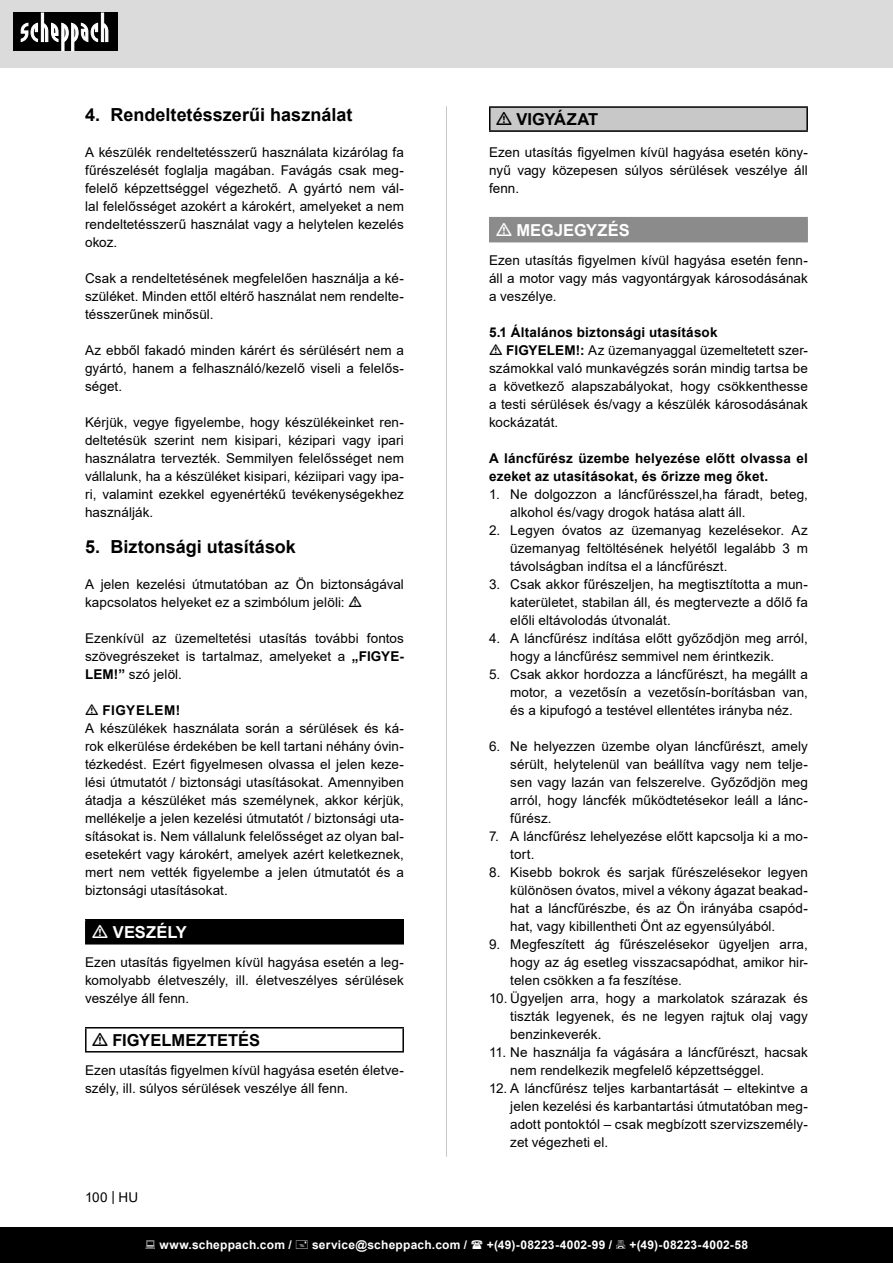
<style>
.page{position:relative;width:893px;height:1263px;background:#fff}
.page>*{position:absolute;margin:0;border:0;box-sizing:border-box;transform-origin:0 0}
.t1{font:700 18px "Arial";color:#000}
.t2{font:700 16.5px "Arial";letter-spacing:.005em;color:#000}
.t3{font:700 16.5px "Arial";color:#fff}
.t4{font:13.5px/18px "Arial";letter-spacing:.005em;color:#000;text-align:justify}
.t5{font:700 13.5px/18px "Arial";letter-spacing:.015em;color:#000}
.t6{font:700 13.5px "Arial";letter-spacing:.045em;color:#000}
.t7{font:700 12px "Arial";letter-spacing:.02em;color:#fff}
.s1{font-weight:700}
</style>
<div class="page">
<div style="left:0;top:0;width:893px;height:67px;background:#dbdbdb"></div>
<div style="left:0;top:1227px;width:893px;height:36px;background:#000"></div>
<div style="left:13px;top:13px;width:105px;height:38px;background:#000"></div>
<svg style="left:21px;top:13px;width:87px;height:38px"></svg>
<hr style="left:446px;top:106px;width:1px;height:1051px;background:#c7c7c7">
<div style="left:490px;top:107px;width:317px;height:24px;background:#c8c8c8"></div>
<hr style="left:489px;top:106px;width:319px;height:2px;background:#000">
<svg style="left:489px;top:108px;width:1px;height:22px"></svg>
<hr style="left:806px;top:108px;width:2px;height:22px;background:#000">
<hr style="left:489px;top:130px;width:319px;height:2px;background:#000">
<div style="left:490px;top:218px;width:317px;height:24px;background:#8b8b8b"></div>
<hr style="left:489px;top:217px;width:319px;height:1px;background:#8b8b8b">
<svg style="left:489px;top:218px;width:1px;height:23px"></svg>
<hr style="left:806px;top:218px;width:2px;height:23px;background:#8b8b8b">
<hr style="left:489px;top:241px;width:319px;height:1px;background:#8b8b8b">
<div style="left:86px;top:920px;width:317px;height:24px;background:#000"></div>
<hr style="left:85px;top:919px;width:319px;height:1px;background:#000">
<hr style="left:85px;top:920px;width:2px;height:23px;background:#000">
<hr style="left:402px;top:920px;width:2px;height:23px;background:#000">
<hr style="left:85px;top:943px;width:319px;height:1px;background:#000">
<hr style="left:85px;top:1027px;width:319px;height:1px;background:#000">
<hr style="left:85px;top:1028px;width:2px;height:23px;background:#000">
<hr style="left:402px;top:1028px;width:2px;height:23px;background:#000">
<hr style="left:85px;top:1051px;width:319px;height:1px;background:#000">
<p class="t1" style="left:85px;top:102px;width:269px">4. Rendeltetésszerűi használat</p>
<p class="t4" style="left:85px;top:143px;width:320px">A készülék rendeltetésszerű használata kizárólag fa fűrészelését foglalja magában. Favágás csak meg&shy;felelő képzettséggel végezhető. A gyártó nem vál&shy;lal felelősséget azokért a károkért, amelyeket a nem rendeltetésszerű használat vagy a helytelen kezelés okoz.</p>
<p class="t4" style="left:85px;top:269px;width:320px">Csak a rendeltetésének megfelelően használja a ké&shy;szüléket. Minden ettől eltérő használat nem rendelte&shy;tésszerűnek minősül.</p>
<p class="t4" style="left:85px;top:341px;width:320px">Az ebből fakadó minden kárért és sérülésért nem a gyártó, hanem a felhasználó/kezelő viseli a felelős&shy;séget.</p>
<p class="t4" style="left:85px;top:413px;width:320px">Kérjük, vegye figyelembe, hogy készülékeinket ren&shy;deltetésük szerint nem kisipari, kézipari vagy ipari használatra tervezték. Semmilyen felelősséget nem vállalunk, ha a készüléket kisipari, kéziipari vagy ipa&shy;ri, valamint ezekkel egyenértékű tevékenységekhez használják.</p>
<p class="t1" style="left:85px;top:534px;width:212px">5. Biztonsági utasítások</p>
<p class="t4" style="left:85px;top:575px;width:320px">A jelen kezelési útmutatóban az Ön biztonságával kapcsolatos helyeket ez a szimbólum jelöli:</p>
<p class="t4" style="left:85px;top:629px;width:320px">Ezenkívül az üzemeltetési utasítás további fontos szövegrészeket is tartalmaz, amelyeket a <span class="s1">„FIGYE-LEM!”</span> szó jelöl.</p>
<p class="t6" style="left:103px;top:701px;width:79px">FIGYELEM!</p>
<p class="t4" style="left:85px;top:719px;width:320px">A készülékek használata során a sérülések és ká&shy;rok elkerülése érdekében be kell tartani néhány óvin&shy;tézkedést. Ezért figyelmesen olvassa el jelen keze&shy;lési útmutatót / biztonsági utasításokat. Amennyiben átadja a készüléket más személynek, akkor kérjük, mellékelje a jelen kezelési útmutatót / biztonsági uta&shy;sításokat is. Nem vállalunk felelősséget az olyan bal&shy;esetekért vagy károkért, amelyek azért keletkeznek, mert nem vették figyelembe a jelen útmutatót és a biztonsági utasításokat.</p>
<p class="t3" style="left:113px;top:920px;width:76px">VESZÉLY</p>
<p class="t4" style="left:85px;top:953px;width:320px">Ezen utasítás figyelmen kívül hagyása esetén a leg&shy;komolyabb életveszély, ill. életveszélyes sérülések veszélye áll fenn.</p>
<p class="t2" style="left:112px;top:1028px;width:149px">FIGYELMEZTETÉS</p>
<p class="t4" style="left:85px;top:1061px;width:320px">Ezen utasítás figyelmen kívül hagyása esetén életve&shy;szély, ill. súlyos sérülések veszélye áll fenn.</p>
<p class="t4" style="left:85px;top:1188px;width:55px">100 | HU</p>
<p class="t2" style="left:516px;top:108px;width:83px">VIGYÁZAT</p>
<p class="t4" style="left:489px;top:143px;width:320px">Ezen utasítás figyelmen kívül hagyása esetén kön - nyű vagy közepesen súlyos sérülések veszélye áll fenn.</p>
<p class="t3" style="left:516px;top:218px;width:115px">MEGJEGYZÉS</p>
<p class="t4" style="left:489px;top:251px;width:320px">Ezen utasítás figyelmen kívül hagyása esetén fenn&shy;áll a motor vagy más vagyontárgyak károsodásának a veszélye.</p>
<p class="t5" style="left:489px;top:323px;width:230px">5.1 Általános biztonsági utasítások</p>
<p class="t4" style="left:489px;top:341px;width:320px;text-indent:17px"><span class="s1">FIGYELEM!:</span> Az üzemanyaggal üzemeltetett szer&shy;számokkal való munkavégzés során mindig tartsa be a következő alapszabályokat, hogy csökkenthesse a testi sérülések és/vagy a készülék károsodásának kockázatát.</p>
<p class="t5" style="left:489px;top:449px;width:320px">A láncfűrész üzembe helyezése előtt olvassa el ezeket az utasításokat, és őrizze meg őket.</p>
<p class="t4" style="left:510px;top:485px;width:299px;text-indent:-21px">1. Ne dolgozzon a láncfűrésszel,ha fáradt, beteg, alkohol és/vagy drogok hatása alatt áll.</p>
<p class="t4" style="left:510px;top:521px;width:299px;text-indent:-21px">2. Legyen óvatos az üzemanyag kezelésekor. Az üzemanyag feltöltésének helyétől legalább 3 m távolságban indítsa el a láncfűrészt.</p>
<p class="t4" style="left:510px;top:575px;width:299px;text-indent:-21px">3. Csak akkor fűrészeljen, ha megtisztította a mun&shy;katerületet, stabilan áll, és megtervezte a dőlő fa előli eltávolodás útvonalát.</p>
<p class="t4" style="left:510px;top:629px;width:299px;text-indent:-21px">4. A láncfűrész indítása előtt győződjön meg arról, hogy a láncfűrész semmivel nem érintkezik.</p>
<p class="t4" style="left:510px;top:665px;width:299px;text-indent:-21px">5. Csak akkor hordozza a láncfűrészt, ha megállt a motor, a vezetősín a vezetősín-borításban van, és a kipufogó a testével ellentétes irányba néz.</p>
<p class="t4" style="left:510px;top:737px;width:299px;text-indent:-21px">6. Ne helyezzen üzembe olyan láncfűrészt, amely sérült, helytelenül van beállítva vagy nem telje&shy;sen vagy lazán van felszerelve. Győződjön meg arról, hogy láncfék működtetésekor leáll a lánc&shy;fűrész.</p>
<p class="t4" style="left:510px;top:827px;width:299px;text-indent:-21px">7. A láncfűrész lehelyezése előtt kapcsolja ki a mo&shy;tort.</p>
<p class="t4" style="left:510px;top:863px;width:299px;text-indent:-21px">8. Kisebb bokrok és sarjak fűrészelésekor legyen különösen óvatos, mivel a vékony ágazat beakad&shy;hat a láncfűrészbe, és az Ön irányába csapód&shy;hat, vagy kibillentheti Önt az egyensúlyából.</p>
<p class="t4" style="left:510px;top:935px;width:299px;text-indent:-21px">9. Megfeszített ág fűrészelésekor ügyeljen arra, hogy az ág esetleg visszacsapódhat, amikor hir&shy;telen csökken a fa feszítése.</p>
<p class="t4" style="left:510px;top:989px;width:299px;text-indent:-21px">10. Ügyeljen arra, hogy a markolatok szárazak és tiszták legyenek, és ne legyen rajtuk olaj vagy benzinkeverék.</p>
<p class="t4" style="left:510px;top:1043px;width:299px;text-indent:-21px">11. Ne használja fa vágására a láncfűrészt, hacsak nem rendelkezik megfelelő képzettséggel.</p>
<p class="t4" style="left:510px;top:1079px;width:299px;text-indent:-21px">12. A láncfűrész teljes karbantartását – eltekintve a jelen kezelési és karbantartási útmutatóban meg&shy;adott pontoktól – csak megbízott szervizszemély&shy;zet végezheti el.</p>
<p class="t7" style="left:159px;top:1236px;width:134px">www.scheppach.com /</p>
<p class="t7" style="left:312px;top:1236px;width:157px">service@scheppach.com /</p>
<p class="t7" style="left:487px;top:1236px;width:127px">+(49)-08223-4002-99 /</p>
<p class="t7" style="left:629px;top:1236px;width:120px">+(49)-08223-4002-58</p>
</div>
